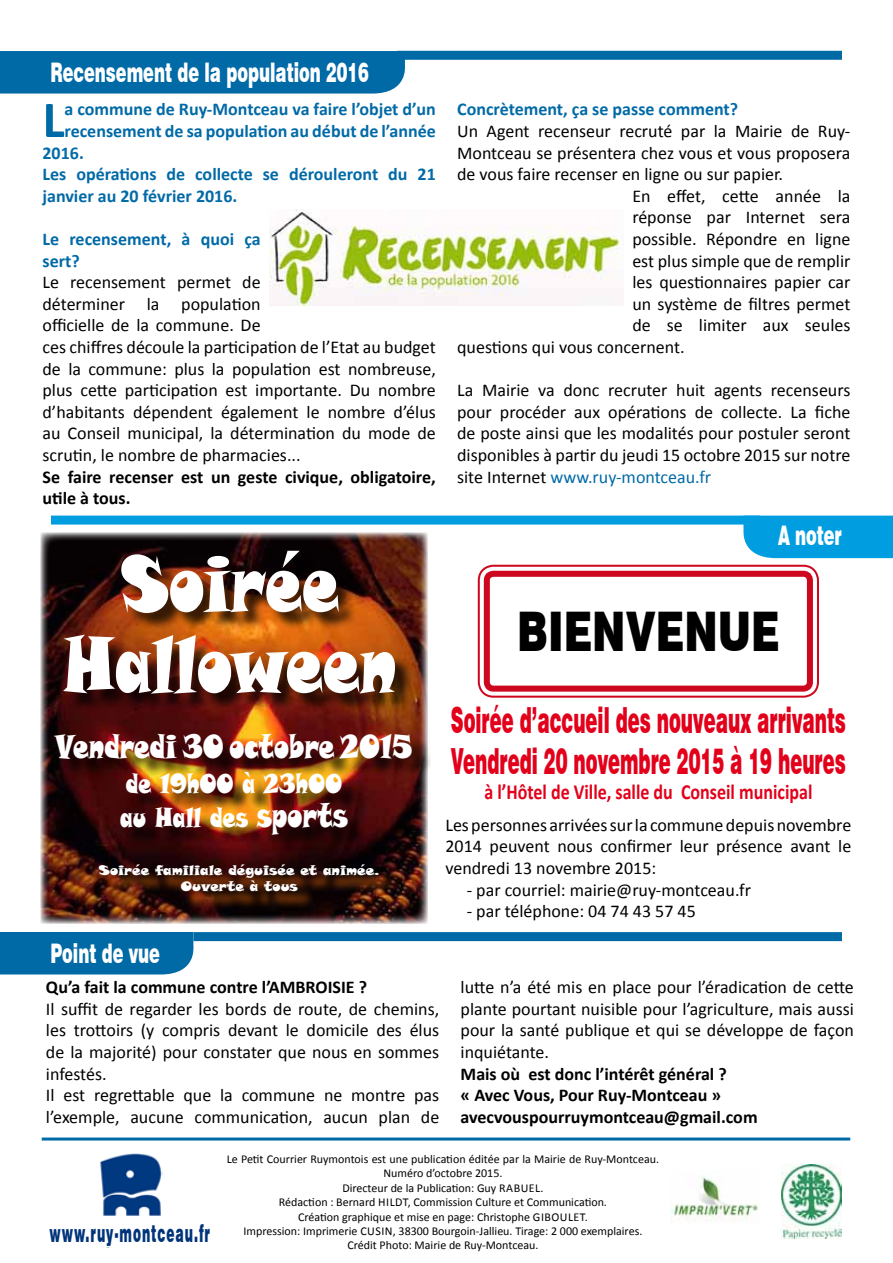
<style>
.page{position:relative;width:893px;height:1263px;background:#fff}
.page>*{position:absolute;margin:0;border:0;box-sizing:border-box;transform-origin:0 0}
.t1{font:78px/81px "Snap ITC";color:#fff;text-align:center;scale:.75 1}
.t2{font:900 54.75px "Swiss 721 BT";color:#000;scale:.75 1}
.t3{font:700 52.05px "Calibri";color:#006aa7}
.t4{font:900 36px/40.5px "Swiss 721 BT";color:#e2001a;scale:.5 1}
.t5{font:33px "Snap ITC";color:#fff;scale:.75 1}
.t6{font:900 27px "Swiss 721 BT";color:#fff;scale:.6 1}
.t7{font:27px/34.5px "Snap ITC";color:#fff;scale:.75 1}
.t8{font:900 24.3px "Swiss 721 BT";letter-spacing:.08em;color:#00347a;scale:.5 1}
.t9{font:700 21.6px "Calibri";color:#e2001a;scale:.83 1}
.t10{font:18px/21.6px "Calibri";color:#000;text-align:justify}
.t11{font:700 18px/21.6px "Calibri";color:#006aa7}
.t12{font:700 18px/21.6px "Calibri";color:#000}
.t13{font:13.5px/16.2px "Snap ITC";color:#fff;text-align:center}
.t14{font:12px/14.4px "Calibri";color:#000}
.s1{font-size:33px}
.s2{color:#006aa7}
</style>
<div class="page">
<img style="left:41px;top:533px;width:386px;height:391px">
<hr style="left:42px;top:1137px;width:808px;height:3px;background:#006aa7">
<img style="left:100px;top:1153px;width:62px;height:62px">
<img style="left:671px;top:1176px;width:87px;height:46px">
<img style="left:781px;top:1164px;width:61px;height:74px">
<div style="left:478px;top:565px;width:341px;height:133px;border:2px solid #cd071e;border-radius:15px"></div>
<div style="left:484px;top:571px;width:329px;height:121px;border:6px solid #cd071e;border-radius:7px"></div>
<div style="left:57px;top:738px;width:373px;height:116px;background:#000;opacity:.75"></div>
<div style="left:101px;top:867px;width:294px;height:42px;background:#eb690b;opacity:.75"></div>
<div style="left:65px;top:553px;width:347px;height:159px;background:#000;opacity:.75"></div>
<div style="left:0;top:932px;width:197px;height:42px;background:#006aa7"></div>
<div style="left:743px;top:516px;width:150px;height:42px;background:#009ee0"></div>
<div style="left:0;top:51px;width:405px;height:43px;background:#006aa7"></div>
<img style="left:269px;top:210px;width:352px;height:96px">
<div style="left:397px;top:51px;width:445px;height:9px;background:#006aa7"></div>
<div style="left:51px;top:516px;width:709px;height:9px;background:#009ee0"></div>
<div style="left:193px;top:932px;width:649px;height:9px;background:#006aa7"></div>
<h3 class="t6" style="left:50px;top:56px;width:532px">Recensement de la population 2016</h3>
<h3 class="t3" style="left:43px;top:86px;width:24px">L</h3>
<p class="t11" style="left:65px;top:99px;width:373px">a commune de Ruy-Montceau va faire l’objet d’un</p>
<p class="t11" style="left:65px;top:120px;width:373px">recensement de sa population au début de l’année</p>
<p class="t11" style="left:43px;top:142px;width:43px">2016.</p>
<p class="t11" style="left:43px;top:163px;width:395px">Les opérations de collecte se dérouleront du 21</p>
<p class="t11" style="left:43px;top:185px;width:196px">janvier au 20 février 2016.</p>
<p class="t11" style="left:43px;top:228px;width:220px">Le recensement, à quoi ça sert?</p>
<p class="t10" style="left:43px;top:271px;width:395px;text-align:left">Le recensement permet de<br>déterminer la population<br>officielle de la commune. De<br>ces chiffres découle la participation de l’Etat au budget de la commune: plus la population est nombreuse, plus cette participation est importante. Du nombre d’habitants dépendent également le nombre d’élus au Conseil municipal, la détermination du mode de scrutin, le nombre de pharmacies...</p>
<p class="t12" style="left:43px;top:466px;width:395px">Se faire recenser est un geste civique, obligatoire, utile à tous.</p>
<h1 class="t1" style="left:63px;top:542px;width:446px">Soirée<br>Halloween</h1>
<h3 class="t5" style="left:55px;top:725px;width:478px">Vendredi 30 octobre 2015</h3>
<h3 class="t7" style="left:120px;top:765px;width:305px">de 19h00 à 23h00 au Hall des <span class="s1">sports</span></h3>
<p class="t13" style="left:99px;top:861px;width:282px">Soirée familiale déguisée et animée.<br>Ouverte à tous</p>
<h3 class="t6" style="left:50px;top:937px;width:184px">Point de vue</h3>
<p class="t11" style="left:457px;top:99px;width:283px">Concrètement, ça se passe comment?</p>
<p class="t10" style="left:457px;top:120px;width:395px">Un Agent recenseur recruté par la Mairie de Ruy-</p>
<p class="t10" style="left:457px;top:142px;width:395px">Montceau se présentera chez vous et vous proposera</p>
<p class="t10" style="left:457px;top:163px;width:327px">de vous faire recenser en ligne ou sur papier.</p>
<p class="t10" style="left:632px;top:185px;width:220px">En effet, cette année la</p>
<p class="t10" style="left:632px;top:207px;width:220px">réponse par Internet sera</p>
<p class="t10" style="left:632px;top:228px;width:220px">possible. Répondre en ligne</p>
<p class="t10" style="left:632px;top:250px;width:220px">est plus simple que de remplir</p>
<p class="t10" style="left:632px;top:271px;width:220px">les questionnaires papier car</p>
<p class="t10" style="left:632px;top:293px;width:220px">un système de filtres permet</p>
<p class="t10" style="left:632px;top:315px;width:220px">de se limiter aux seules</p>
<p class="t10" style="left:457px;top:336px;width:229px">questions qui vous concernent.</p>
<p class="t10" style="left:457px;top:379px;width:395px">La Mairie va donc recruter huit agents recenseurs pour procéder aux opérations de collecte. La fiche de poste ainsi que les modalités pour postuler seront disponibles à partir du jeudi 15 octobre 2015 sur notre site Internet <span class="s2">www.ruy-montceau.fr</span></p>
<h3 class="t6" style="left:778px;top:519px;width:108px">A noter</h3>
<h2 class="t2" style="left:517px;top:598px;width:352px">Bienvenue</h2>
<h3 class="t4" style="left:451px;top:700px;width:792px">Soirée d’accueil des nouveaux arrivants<br>Vendredi 20 novembre 2015 à 19 heures</h3>
<p class="t9" style="left:484px;top:778px;width:397px">à l’Hôtel de Ville, salle du Conseil municipal</p>
<p class="t10" style="left:445px;top:814px;width:407px">Les personnes arrivées sur la commune depuis novembre 2014 peuvent nous confirmer leur présence avant le vendredi 13 novembre 2015:</p>
<p class="t10" style="left:467px;top:879px;width:286px">- par courriel: mairie@ruy-montceau.fr</p>
<p class="t10" style="left:467px;top:900px;width:231px">- par téléphone: 04 74 43 57 45</p>
<p class="t12" style="left:46px;top:976px;width:323px">Qu’a fait la commune contre l’AMBROISIE ?</p>
<p class="t10" style="left:46px;top:998px;width:395px;text-align:left">Il suffit de regarder les bords de route, de chemins, les trottoirs (y compris devant le domicile des élus de la majorité) pour constater que nous en sommes infestés.<br>Il est regrettable que la commune ne montre pas l’exemple, aucune communication, aucun plan de</p>
<p class="t10" style="left:461px;top:976px;width:395px">lutte n’a été mis en place pour l’éradication de cette plante pourtant nuisible pour l’agriculture, mais aussi pour la santé publique et qui se développe de façon inquiétante.</p>
<p class="t12" style="left:461px;top:1063px;width:299px">Mais où est donc l’intérêt général ?<br>« Avec Vous, Pour Ruy-Montceau » avecvouspourruymontceau@gmail.com</p>
<h3 class="t8" style="left:49px;top:1218px;width:323px">www.ruy-montceau.fr</h3>
<p class="t14" style="left:227px;top:1152px;width:434px">Le Petit Courrier Ruymontois est une publication éditée par la Mairie de Ruy-Montceau.</p>
<p class="t14" style="left:383px;top:1166px;width:121px">Numéro d’octobre 2015.</p>
<p class="t14" style="left:342px;top:1181px;width:203px">Directeur de la Publication: Guy Rabuel.</p>
<p class="t14" style="left:279px;top:1195px;width:114px">Rédaction : Bernard Hildt</p>
<p class="t14" style="left:298px;top:1195px;width:310px;text-indent:110px">, Commission Culture et Communication.<br>Création graphique et mise en page: Christophe Gi boulet</p>
<p class="t14" style="left:585px;top:1209px;width:5px">.</p>
<p class="t14" style="left:244px;top:1224px;width:131px">Impression: Imprimerie Cusin</p>
<p class="t14" style="left:393px;top:1224px;width:251px">, 38300 Bourgoin-Jallieu. Tirage: 2 000 exemplaires.</p>
<p class="t14" style="left:347px;top:1238px;width:192px">Crédit Photo: Mairie de Ruy-Montceau.</p>
</div>
